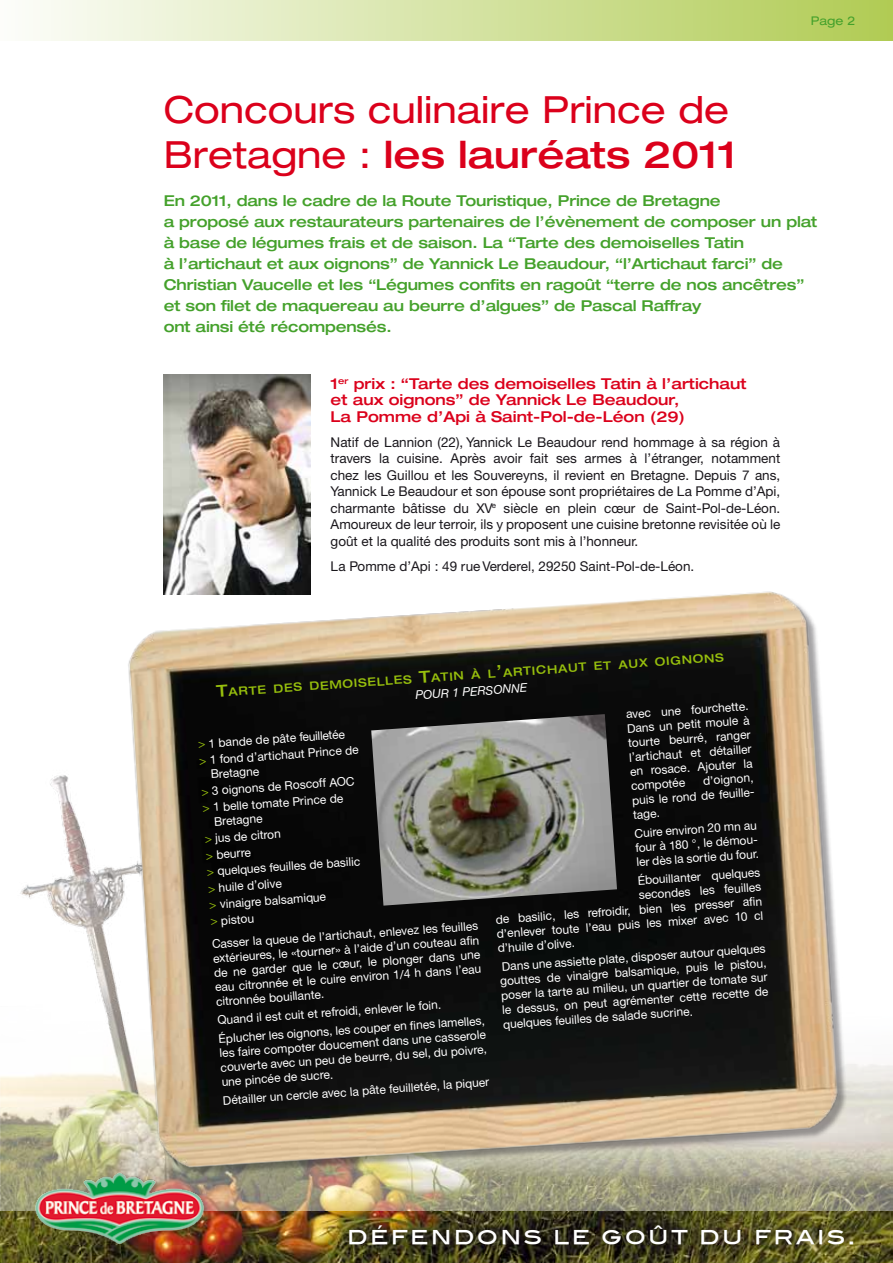
<style>
.page{position:relative;width:893px;height:1263px;background:#fff}
.page>*{position:absolute;margin:0;border:0;box-sizing:border-box;transform-origin:0 0}
.t1{font:expanded 37.5px/45px "Helvetica Neue";color:#db001b}
.t2{font:22.5px "Blair Md ITCTT Medium";letter-spacing:.1em;color:#fff}
.t3{font:500 expanded 15px/21px "Helvetica Neue";letter-spacing:-.01em;color:#44a12b}
.t4{font:500 expanded 15px/16.5px "Helvetica Neue";color:#db001b}
.t5{font:13.5px/16.5px "Helvetica Neue CE";color:#1a171c;text-align:justify}
.t6{font:12px/14.4px "Helvetica Neue CE";color:#fff;text-align:justify}
.t7{font:italic 12px "Helvetica Neue";color:#fff}
.t8{font:expanded 12px "Helvetica Neue";color:#44a12b}
.t9{font:500 expanded 11.55px "Helvetica Neue";color:#97bf0d}
.s1{font-weight:500}
.s2{font-size:16.5px}
.s3{color:#97bf0d}
</style>
<div class="page">
<img style="left:0;top:775px;width:893px;height:437px">
<img style="left:0;top:1212px;width:893px;height:51px">
<div style="left:341px;top:1217px;width:520px;height:35px;background:#1a171c;opacity:.75"></div>
<div style="left:0;top:0;width:893px;height:41px;background:linear-gradient(to right,#fdfdfb,#b1cb54)"></div>
<img style="left:74px;top:545px;width:813px;height:678px">
<div style="left:34px;top:1171px;width:177px;height:79px;background:#1a171c;opacity:.3"></div>
<img style="left:33px;top:1172px;width:174px;height:72px">
<img style="left:164px;top:374px;width:147px;height:220px">
<img style="left:371px;top:714px;width:246px;height:192px">
<p class="t8" style="left:811px;top:13px;width:46px">Page 2</p>
<h1 class="t1" style="left:164px;top:86px;width:574px">Concours culinaire Prince de<br>Bretagne : <span class="s1">les lauréats 2011</span></h1>
<p class="t3" style="left:164px;top:190px;width:655px">En 2011, dans le cadre de la Route Touristique, Prince de Bretagne<br>a proposé aux restaurateurs partenaires de l’évènement de composer un plat à base de légumes frais et de saison. La “Tarte des demoiselles Tatin<br>à l’artichaut et aux oignons” de Yannick Le Beaudour, “l’Artichaut farci” de Christian Vaucelle et les “Légumes confits en ragoût “terre de nos ancêtres” et son filet de maquereau au beurre d’algues” de Pascal Raffray<br>ont ainsi été récompensés.</p>
<p class="t4" style="left:331px;top:375px;width:417px">1<sup>er</sup> prix : “Tarte des demoiselles Tatin à l’artichaut et aux oignons” de Yannick Le Beaudour,<br>La Pomme d’Api à Saint-Pol-de-Léon (29)</p>
<p class="t5" style="left:331px;top:434px;width:451px">Natif de Lannion (22), Yannick Le Beaudour rend hommage à sa région à travers la cuisine. Après avoir fait ses armes à l’étranger, notamment chez les Guillou et les Souvereyns, il revient en Bretagne. Depuis 7 ans, Yannick Le Beaudour et son épouse sont propriétaires de La Pomme d’Api, charmante bâtisse du XV<sup>e</sup> siècle en plein cœur de Saint-Pol-de-Léon.<br>Amoureux de leur terroir, ils y proposent une cuisine bretonne revisitée où le goût et la qualité des produits sont mis à l’honneur.</p>
<p class="t5" style="left:331px;top:558px;width:365px">La Pomme d’Api : 49 rue Verderel, 29250 Saint-Pol-de-Léon.</p>
<p class="t9" style="left:216px;top:685px;width:510px;rotate:-4deg"><span class="s2">T</span>arte des demoiselles <span class="s2">T</span>atin à l<span class="s2">’</span>artichaut et aux oignons</p>
<p class="t7" style="left:415px;top:688px;width:113px;rotate:-4deg">POUR 1 PERSONNE</p>
<p class="t6" style="left:626px;top:707px;width:124px;rotate:-4deg">avec une fourchette.<br>Dans un petit moule à tourte beurré, ranger l’artichaut et détailler en rosace. Ajouter la compotée</p>
<p class="t6" style="left:198px;top:736px;width:161px;line-height:16.5px;rotate:-4deg"><span class="s3">&gt;</span> 1 bande de pâte feuilletée<br><span class="s3">&gt;</span> 1 fond d’artichaut Prince de</p>
<p class="t6" style="left:200px;top:767px;width:155px;line-height:16.5px;text-align:left;text-indent:11px;rotate:-4deg">Bretagne<br><span class="s3">&gt;</span> 3 oignons de Roscoff AOC <span class="s3">&gt;</span> 1 belle tomate Prince de</p>
<p class="t6" style="left:203px;top:814px;width:155px;line-height:16.5px;text-align:left;text-indent:11px;rotate:-4deg">Bretagne<br><span class="s3">&gt;</span> jus de citron<br><span class="s3">&gt;</span> beurre<br><span class="s3">&gt;</span> quelques feuilles de basilic <span class="s3">&gt;</span> huile d’olive<br><span class="s3">&gt;</span> vinaigre balsamique<br><span class="s3">&gt;</span> pistou</p>
<p class="t6" style="left:631px;top:779px;width:126px;text-indent:72px;rotate:-4deg">d’oignon, puis le rond de feuille&shy;tage.</p>
<p class="t6" style="left:634px;top:826px;width:125px;rotate:-4deg">Cuire environ 20 mn au four à 180 °, le démou&shy;ler dès la sortie du four.</p>
<p class="t6" style="left:637px;top:873px;width:124px;rotate:-4deg">Ébouillanter quelques</p>
<p class="t6" style="left:638px;top:888px;width:124px;rotate:-4deg">secondes les feuilles</p>
<p class="t6" style="left:495px;top:912px;width:268px;rotate:-4deg">de basilic, les refroidir, bien les presser afi n</p>
<p class="t6" style="left:496px;top:927px;width:268px;rotate:-4deg">d’enlever toute l’eau puis les mixer avec 10 cl</p>
<p class="t6" style="left:497px;top:941px;width:79px;rotate:-4deg">d’huile d’olive.</p>
<p class="t6" style="left:212px;top:937px;width:268px;rotate:-4deg">Casser la queue de l’artichaut, enlevez les feuilles extérieures, le «tourner» à l’aide d’un couteau afi n de ne garder que le cœur, le plonger dans une eau citronnée et le cuire environ 1/4 h dans l’eau citronnée bouillante.</p>
<p class="t6" style="left:499px;top:960px;width:268px;rotate:-4deg">Dans une assiette plate, disposer autour quelques gouttes de vinaigre balsamique, puis le pistou, poser la tarte au milieu, un quartier de tomate sur le dessus, on peut agrémenter cette recette de quelques feuilles de salade sucrine.</p>
<p class="t6" style="left:217px;top:1011px;width:268px;line-height:18.6px;rotate:-4deg">Quand il est cuit et refroidi, enlever le foin.<br>Éplucher les oignons, les couper en fi nes lamelles,</p>
<p class="t6" style="left:219px;top:1046px;width:268px;rotate:-4deg">les faire compoter doucement dans une casserole couverte avec un peu de beurre, du sel, du poivre, une pincée de sucre.</p>
<p class="t6" style="left:222px;top:1093px;width:268px;rotate:-4deg">Détailler un cercle avec la pâte feuilletée, la piquer</p>
<h2 class="t2" style="left:347px;top:1218px;width:510px">DÉFENDONS LE GOÛT DU FRAIS.</h2>
</div>
